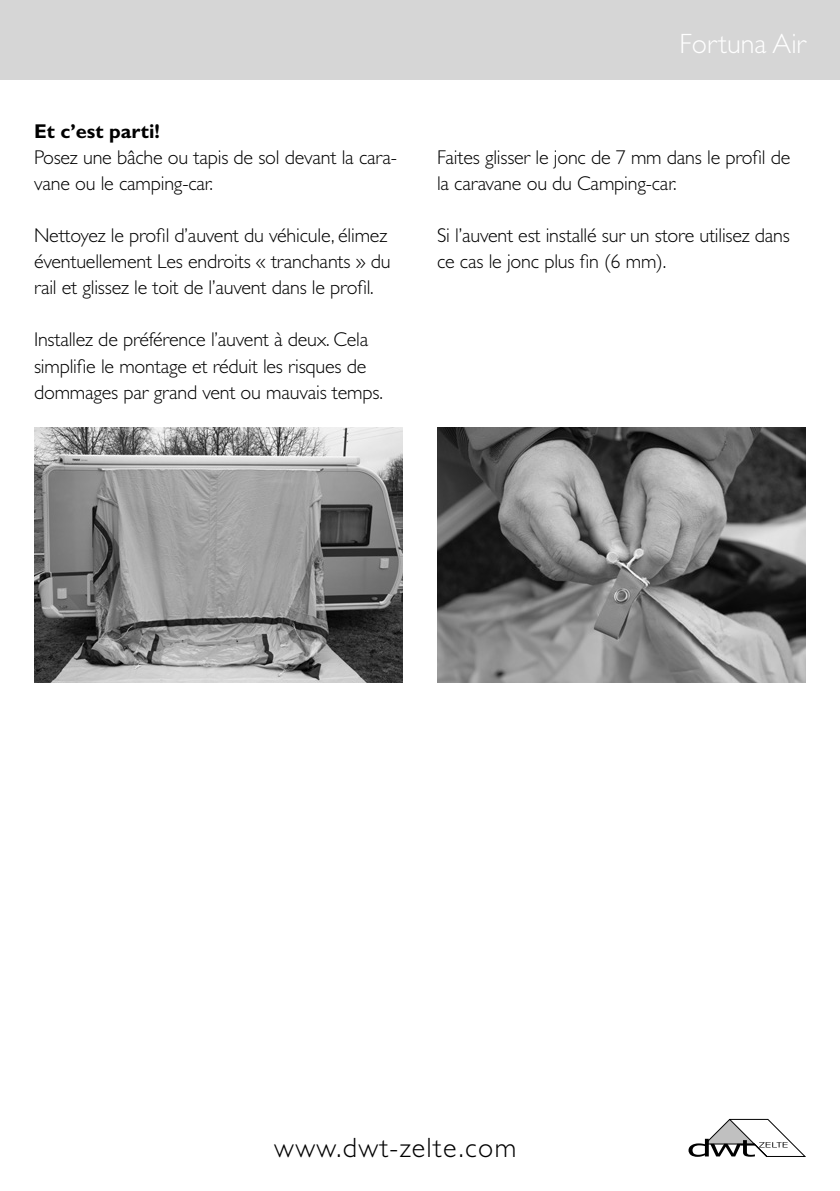
<style>
.page{position:relative;width:840px;height:1191px;background:#fff}
.page>*{position:absolute;margin:0;border:0;box-sizing:border-box;transform-origin:0 0}
.t1{font:300 28px "Gill Sans Std";letter-spacing:.05em;color:#000}
.t2{font:300 28px "Gill Sans Std";color:#fff}
.t3{font:300 20px/26px "Gill Sans Std";letter-spacing:-.01em;color:#000}
.t4{font:700 20px "Gill Sans Std";color:#000}
</style>
<div class="page">
<div style="left:0;top:0;width:839px;height:79px;background:#d6d6d6"></div>
<svg style="left:688px;top:1118px;width:117px;height:39px"></svg>
<img style="left:437px;top:427px;width:368px;height:255px">
<img style="left:34px;top:427px;width:369px;height:255px">
<p class="t4" style="left:34px;top:120px;width:127px">Et c’est parti!</p>
<p class="t3" style="left:34px;top:145px;width:364px">Posez une bâche ou tapis de sol devant la cara&shy;vane ou le camping-car.</p>
<p class="t3" style="left:34px;top:223px;width:358px">Nettoyez le profil d’auvent du véhicule, élimez éventuellement Les endroits « tranchants » du rail et glissez le toit de l’auvent dans le profil.</p>
<p class="t3" style="left:34px;top:327px;width:350px">Installez de préférence l’auvent à deux. Cela simplifie le montage et réduit les risques de dommages par grand vent ou mauvais temps.</p>
<h1 class="t2" style="left:679px;top:28px;width:128px">Fortuna Air</h1>
<p class="t3" style="left:437px;top:145px;width:355px">Faites glisser le jonc de 7 mm dans le profil de la caravane ou du Camping-car.</p>
<p class="t3" style="left:437px;top:223px;width:354px">Si l’auvent est installé sur un store utilisez dans ce cas le jonc plus fin (6 mm).</p>
<h1 class="t1" style="left:274px;top:1131px;width:244px">www.dwt-zelte.com</h1>
</div>
